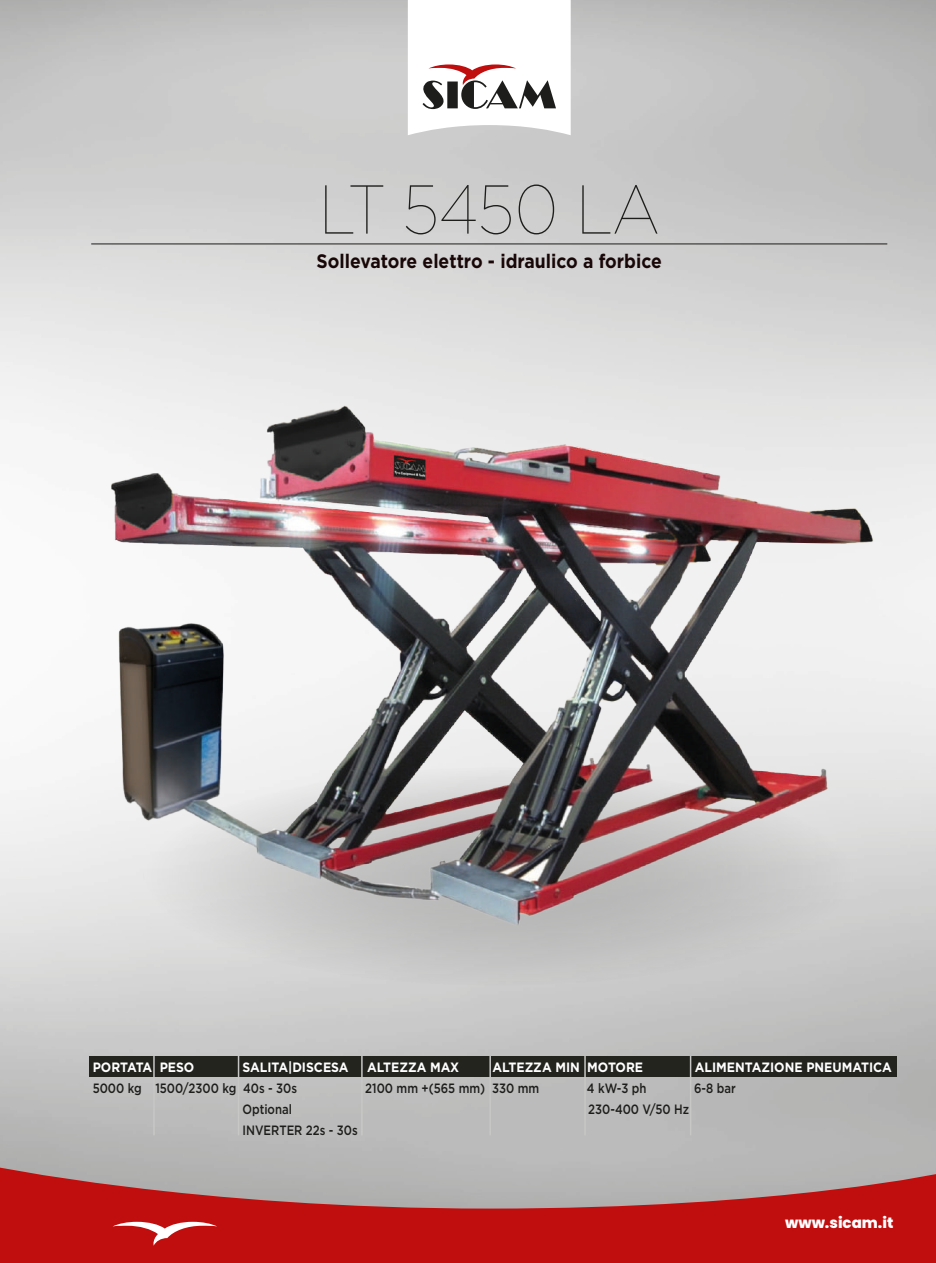
<style>
.page{position:relative;width:936px;height:1263px;background:#fff}
.page>*{position:absolute;margin:0;border:0;box-sizing:border-box;transform-origin:0 0}
.t1{font:100 69px "Gotham";color:#1d1d1b;scale:.9 1}
.t2{font:700 19.5px "Gotham";color:#190708;scale:.9 1}
.t3{font:800 15px "Poppins";color:#fff}
.t4{font:500 13.5px "Gotham";color:#1d1d1b;scale:.84 1}
.t5{font:700 13.5px "Gotham";color:#fff;scale:.91 1}
</style>
<div class="page">
<img style="left:0;top:0;width:935px;height:1165px">
<svg style="left:408px;top:0;width:162px;height:135px"></svg>
<hr style="left:91px;top:244px;width:796px;height:1px;background:#1d1d1b">
<img style="left:89px;top:289px;width:817px;height:817px">
<svg style="left:0;top:1165px;width:935px;height:98px;background:#b44"></svg>
<svg style="left:113px;top:1222px;width:104px;height:24px"></svg>
<div style="left:89px;top:1056px;width:807px;height:20px;background:#23241e"></div>
<hr style="left:153px;top:1056px;width:2px;height:79px;background:#c7c7c6">
<hr style="left:238px;top:1056px;width:1px;height:79px;background:#c7c7c6">
<hr style="left:361px;top:1056px;width:1px;height:79px;background:#c7c7c6">
<hr style="left:489px;top:1056px;width:2px;height:79px;background:#c7c7c6">
<hr style="left:584px;top:1056px;width:1px;height:79px;background:#c7c7c6">
<hr style="left:689px;top:1056px;width:2px;height:79px;background:#c7c7c6">
<img style="left:97px;top:393px;width:784px;height:545px">
<h1 class="t1" style="left:319px;top:167px;width:380px">LT 5450 LA</h1>
<h2 class="t2" style="left:316px;top:248px;width:385px">Sollevatore elettro - idraulico a forbice</h2>
<p class="t5" style="left:93px;top:1058px;width:113px">PORTATA PESO</p>
<p class="t5" style="left:242px;top:1058px;width:118px">SALITA|DISCESA</p>
<p class="t5" style="left:367px;top:1058px;width:103px">ALTEZZA MAX</p>
<p class="t5" style="left:492px;top:1058px;width:167px">ALTEZZA MIN MOTORE</p>
<p class="t5" style="left:694px;top:1058px;width:218px">ALIMENTAZIONE PNEUMATICA</p>
<p class="t4" style="left:93px;top:1079px;width:245px">5000 kg 1500/2300 kg 40s - 30s</p>
<p class="t4" style="left:365px;top:1079px;width:209px">2100 mm +(565 mm) 330 mm</p>
<p class="t4" style="left:587px;top:1079px;width:72px">4 kW-3 ph</p>
<p class="t4" style="left:694px;top:1079px;width:51px">6-8 bar</p>
<p class="t4" style="left:242px;top:1100px;width:60px">Optional</p>
<p class="t4" style="left:588px;top:1100px;width:122px">230-400 V/50 Hz</p>
<p class="t4" style="left:242px;top:1121px;width:139px">INVERTER 22s - 30s</p>
<p class="t3" style="left:785px;top:1214px;width:110px">www.sicam.it</p>
</div>
